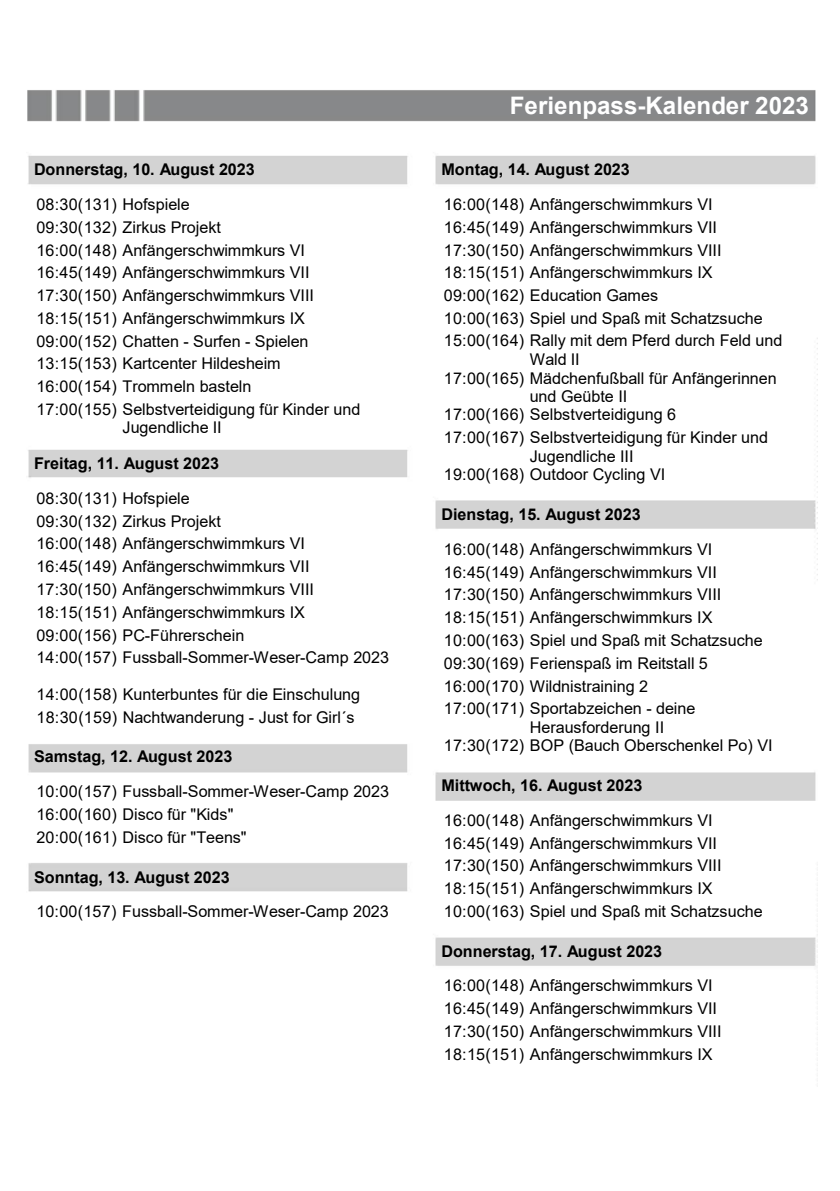
<style>
.page{position:relative;width:840px;height:1191px;background:#fff}
.page>*{position:absolute;margin:0;border:0;box-sizing:border-box;transform-origin:0 0}
.t1{font:700 24px "Arial";color:#fff}
.t2{font:16.2px/22.8px "Arial";letter-spacing:-.005em;color:#000}
.t3{font:700 16.2px "Arial";letter-spacing:-.005em;color:#000}
</style>
<div class="page">
<img style="left:27px;top:90px;width:789px;height:876px">
<h1 class="t1" style="left:509px;top:88px;width:300px">Ferienpass-Kalender 2023</h1>
<p class="t3" style="left:34px;top:158px;width:222px">Donnerstag, 10. August 2023</p>
<p class="t3" style="left:441px;top:158px;width:190px">Montag, 14. August 2023</p>
<p class="t2" style="left:37px;top:193px;width:325px">08:30(131) Hofspiele<br>09:30(132) Zirkus Projekt<br>16:00(148) Anfängerschwimmkurs VI 16:45(149) Anfängerschwimmkurs VII 17:30(150) Anfängerschwimmkurs VIII 18:15(151) Anfängerschwimmkurs IX 09:00(152) Chatten - Surfen - Spielen 13:15(153) Kartcenter Hildesheim 16:00(154) Trommeln basteln<br>17:00(155) Selbstverteidigung für Kinder und</p>
<p class="t2" style="left:443px;top:193px;width:340px">16:00(148) Anfängerschwimmkurs VI 16:45(149) Anfängerschwimmkurs VII 17:30(150) Anfängerschwimmkurs VIII 18:15(151) Anfängerschwimmkurs IX 09:00(162) Education Games<br>10:00(163) Spiel und Spaß mit Schatzsuche 15:00(164) Rally mit dem Pferd durch Feld und</p>
<p class="t2" style="left:529px;top:348px;width:52px">Wald II</p>
<p class="t2" style="left:443px;top:366px;width:334px">17:00(165) Mädchenfußball für Anfängerinnen</p>
<p class="t2" style="left:529px;top:385px;width:99px">und Geübte II</p>
<p class="t2" style="left:443px;top:403px;width:325px">17:00(166) Selbstverteidigung 6<br>17:00(167) Selbstverteidigung für Kinder und</p>
<p class="t2" style="left:529px;top:444px;width:105px">Jugendliche III</p>
<p class="t2" style="left:122px;top:416px;width:101px">Jugendliche II</p>
<p class="t3" style="left:34px;top:452px;width:186px">Freitag, 11. August 2023</p>
<p class="t2" style="left:443px;top:463px;width:223px">19:00(168) Outdoor Cycling VI</p>
<p class="t2" style="left:37px;top:486px;width:354px">08:30(131) Hofspiele<br>09:30(132) Zirkus Projekt<br>16:00(148) Anfängerschwimmkurs VI 16:45(149) Anfängerschwimmkurs VII 17:30(150) Anfängerschwimmkurs VIII 18:15(151) Anfängerschwimmkurs IX 09:00(156) PC-Führerschein<br>14:00(157) Fussball-Sommer-Weser-Camp 2023</p>
<p class="t2" style="left:37px;top:683px;width:325px">14:00(158) Kunterbuntes für die Einschulung</p>
<p class="t2" style="left:37px;top:705px;width:319px">18:30(159) Nachtwanderung - Just for Girl´s</p>
<p class="t3" style="left:34px;top:745px;width:200px">Samstag, 12. August 2023</p>
<p class="t3" style="left:441px;top:503px;width:201px">Dienstag, 15. August 2023</p>
<p class="t2" style="left:443px;top:537px;width:320px">16:00(148) Anfängerschwimmkurs VI 16:45(149) Anfängerschwimmkurs VII 17:30(150) Anfängerschwimmkurs VIII 18:15(151) Anfängerschwimmkurs IX 10:00(163) Spiel und Spaß mit Schatzsuche 09:30(169) Ferienspaß im Reitstall 5<br>16:00(170) Wildnistraining 2<br>17:00(171) Sportabzeichen - deine</p>
<p class="t2" style="left:529px;top:715px;width:136px">Herausforderung II</p>
<p class="t2" style="left:443px;top:734px;width:330px">17:30(172) BOP (Bauch Oberschenkel Po) VI</p>
<p class="t3" style="left:441px;top:774px;width:202px">Mittwoch, 16. August 2023</p>
<p class="t2" style="left:37px;top:780px;width:354px">10:00(157) Fussball-Sommer-Weser-Camp 2023<br>16:00(160) Disco für "Kids"<br>20:00(161) Disco für "Teens"</p>
<p class="t2" style="left:443px;top:808px;width:279px">16:00(148) Anfängerschwimmkurs VI 16:45(149) Anfängerschwimmkurs VII 17:30(150) Anfängerschwimmkurs VIII 18:15(151) Anfängerschwimmkurs IX</p>
<p class="t3" style="left:34px;top:865px;width:197px">Sonntag, 13. August 2023</p>
<p class="t2" style="left:37px;top:900px;width:353px">10:00(157) Fussball-Sommer-Weser-Camp 2023</p>
<p class="t2" style="left:443px;top:899px;width:320px">10:00(163) Spiel und Spaß mit Schatzsuche</p>
<p class="t3" style="left:441px;top:939px;width:222px">Donnerstag, 17. August 2023</p>
<p class="t2" style="left:443px;top:974px;width:279px">16:00(148) Anfängerschwimmkurs VI 16:45(149) Anfängerschwimmkurs VII 17:30(150) Anfängerschwimmkurs VIII 18:15(151) Anfängerschwimmkurs IX</p>
</div>
